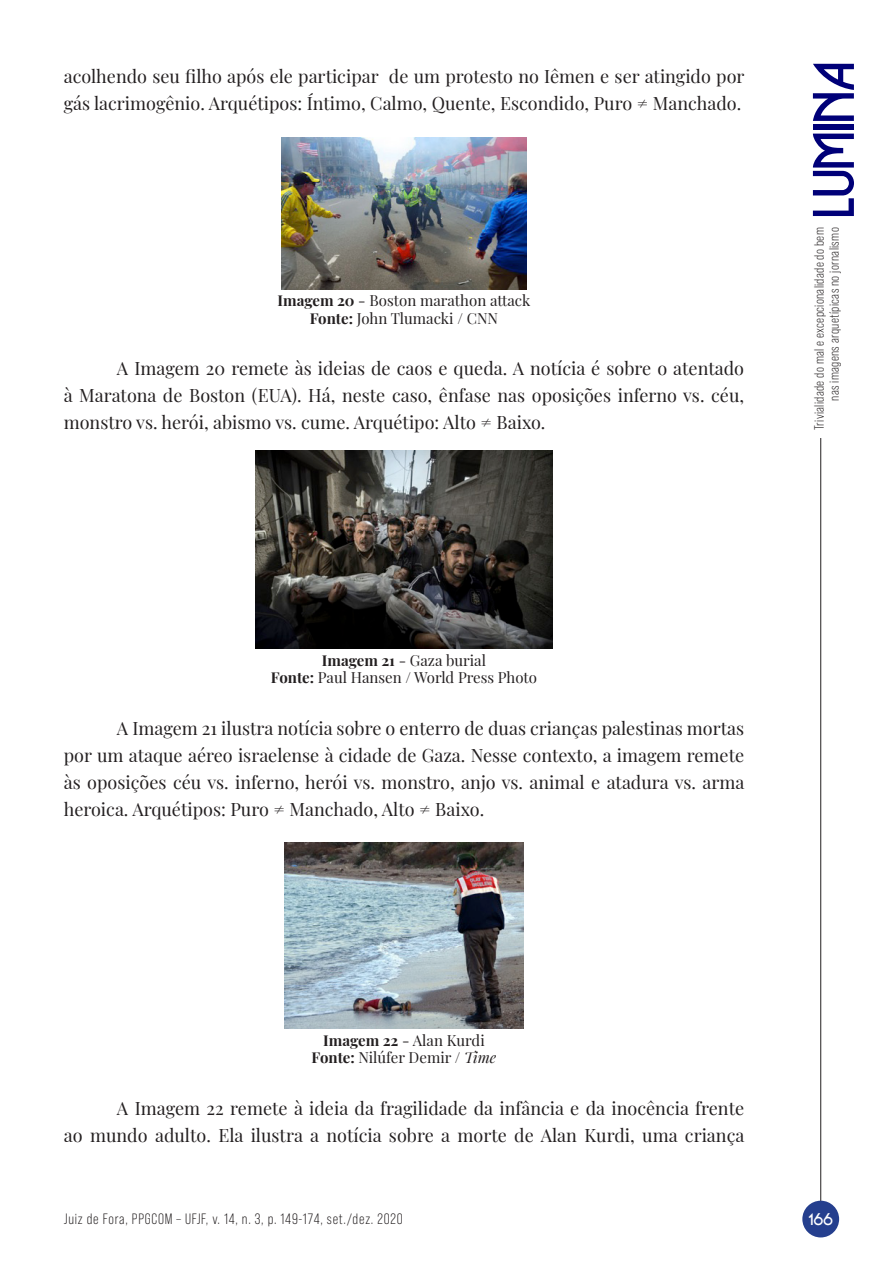
<style>
.page{position:relative;width:893px;height:1263px;background:#fff}
.page>*{position:absolute;margin:0;border:0;box-sizing:border-box;transform-origin:0 0}
.t1{font:18px/27px "Playfair Display";color:#231f20;text-align:justify}
.t2{font:16.5px "Businko";color:#fff}
.t3{font:15px "Playfair Display";color:#231f20}
.t4{font:15px "Bebas Neue Pro";letter-spacing:.05em;color:#231f20}
.t5{font:13.5px/15px "Bebas Neue Pro";letter-spacing:.025em;color:#231f20;text-align:right}
.s1{font-weight:700}
.s2{font-style:italic}
</style>
<div class="page">
<hr style="left:820px;top:438px;width:1px;height:791px;background:#231f20">
<div style="left:802px;top:1201px;width:37px;height:36px;background:#253f8e;border-radius:50%"></div>
<svg style="left:813px;top:134px;width:41px;height:82px"></svg>
<div style="left:813px;top:124px;width:41px;height:6px;background:#000078"></div>
<svg style="left:813px;top:64px;width:41px;height:57px"></svg>
<img style="left:282px;top:137px;width:244px;height:152px">
<img style="left:255px;top:451px;width:298px;height:197px">
<img style="left:284px;top:843px;width:240px;height:185px">
<p class="t1" style="left:64px;top:62px;width:682px">acolhendo seu filho após ele participar de um protesto no Iêmen e ser atingido por gás lacrimogênio. Arquétipos: Íntimo, Calmo, Quente, Escondido, Puro ≠ Manchado.</p>
<p class="t3" style="left:278px;top:289px;width:254px"><span class="s1">Imagem 20</span> - Boston marathon attack</p>
<p class="t3" style="left:310px;top:306px;width:190px"><span class="s1">Fonte:</span> John Tlumacki / CNN</p>
<p class="t1" style="left:64px;top:354px;width:682px;text-indent:53px">A Imagem 20 remete às ideias de caos e queda. A notícia é sobre o atentado à Maratona de Boston (EUA). Há, neste caso, ênfase nas oposições inferno vs. céu, monstro vs. herói, abismo vs. cume. Arquétipo: Alto ≠ Baixo.</p>
<p class="t5" style="left:812px;top:430px;width:204px;rotate:-90deg">Trivialidade do mal e excepcionalidade do bem nas imagens arquetípicas no jornalismo</p>
<p class="t3" style="left:322px;top:648px;width:166px"><span class="s1">Imagem 21</span> - Gaza burial</p>
<p class="t3" style="left:271px;top:665px;width:268px"><span class="s1">Fonte:</span> Paul Hansen / World Press Photo</p>
<p class="t1" style="left:64px;top:713px;width:682px;text-indent:53px">A Imagem 21 ilustra notícia sobre o enterro de duas crianças palestinas mortas por um ataque aéreo israelense à cidade de Gaza. Nesse contexto, a imagem remete às oposições céu vs. inferno, herói vs. monstro, anjo vs. animal e atadura vs. arma heroica. Arquétipos: Puro ≠ Manchado, Alto ≠ Baixo.</p>
<p class="t3" style="left:323px;top:1028px;width:163px"><span class="s1">Imagem 22</span> - Alan Kurdi</p>
<p class="t3" style="left:312px;top:1046px;width:186px"><span class="s1">Fonte:</span> Nilúfer Demir / <span class="s2">Time</span></p>
<p class="t1" style="left:64px;top:1093px;width:682px;text-align:right">A Imagem 22 remete à ideia da fragilidade da infância e da inocência frente<br>ao mundo adulto. Ela ilustra a notícia sobre a morte de Alan Kurdi, uma criança</p>
<p class="t4" style="left:64px;top:1210px;width:340px">Juiz de Fora, PPGCOM – UFJF, v. 14, n. 3, p. 149-174, set./dez. 2020</p>
<p class="t2" style="left:808px;top:1209px;width:26px">166</p>
</div>
